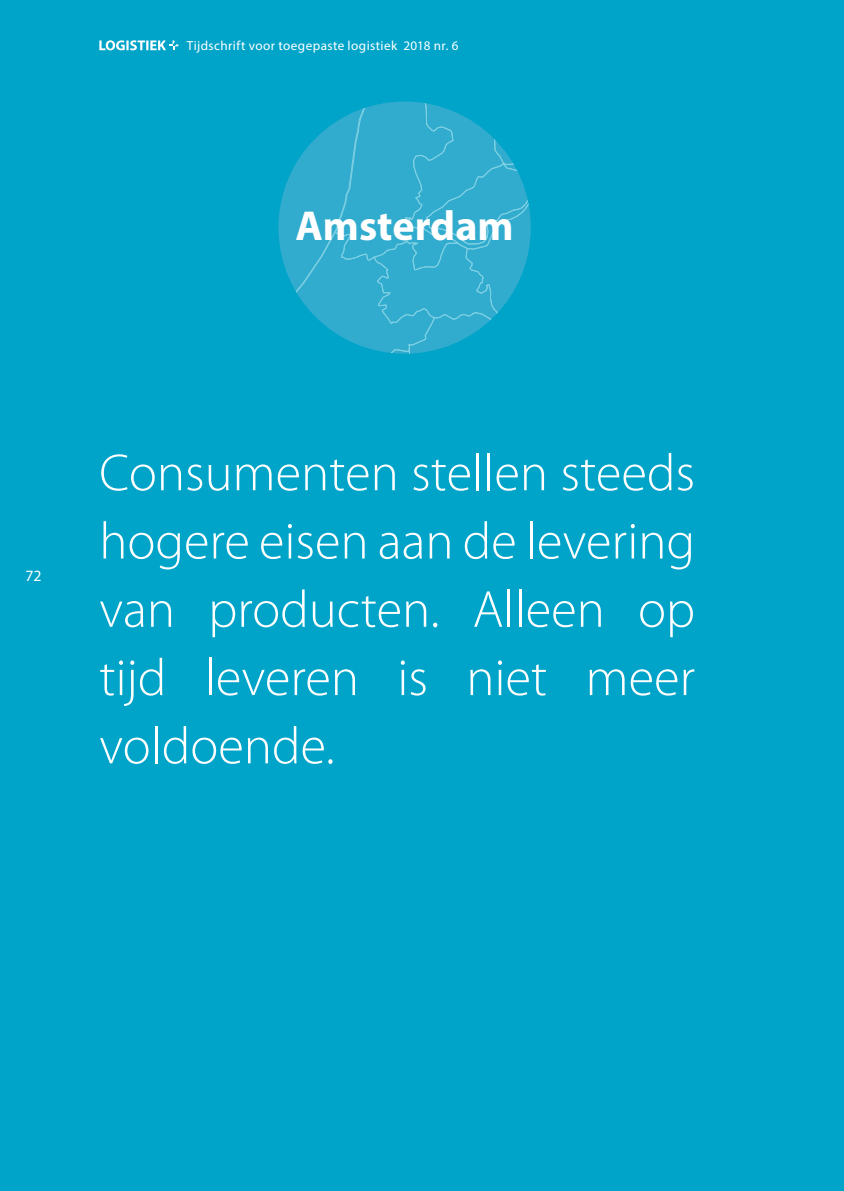
<style>
.page{position:relative;width:844px;height:1191px;background:#fff}
.page>*{position:absolute;margin:0;border:0;box-sizing:border-box;transform-origin:0 0}
.t1{font:300 52.5px/68.2px "Myriad Pro";color:#fff;text-align:justify}
.t2{font:700 42px "Myriad Pro";color:#fff}
.t3{font:15.75px "Myriad Pro";color:#fff}
.t4{font:13.12px "Myriad Pro";letter-spacing:.03em;color:#fff}
</style>
<div class="page">
<div style="left:0;top:0;width:843px;height:1191px;background:#00a4c9"></div>
<svg style="left:99px;top:40px;width:79px;height:10px"></svg>
<svg style="left:278px;top:101px;width:252px;height:253px"></svg>
<p class="t4" style="left:187px;top:38px;width:273px">Tijdschrift voor toegepaste logistiek 2018 nr. 6</p>
<p class="t2" style="left:295px;top:198px;width:219px">Amsterdam</p>
<p class="t3" style="left:25px;top:566px;width:18px">72</p>
<p class="t1" style="left:99px;top:439px;width:597px">Consumenten stellen steeds hogere eisen aan de levering van producten. Alleen op tijd leveren is niet meer voldoende.</p>
</div>
